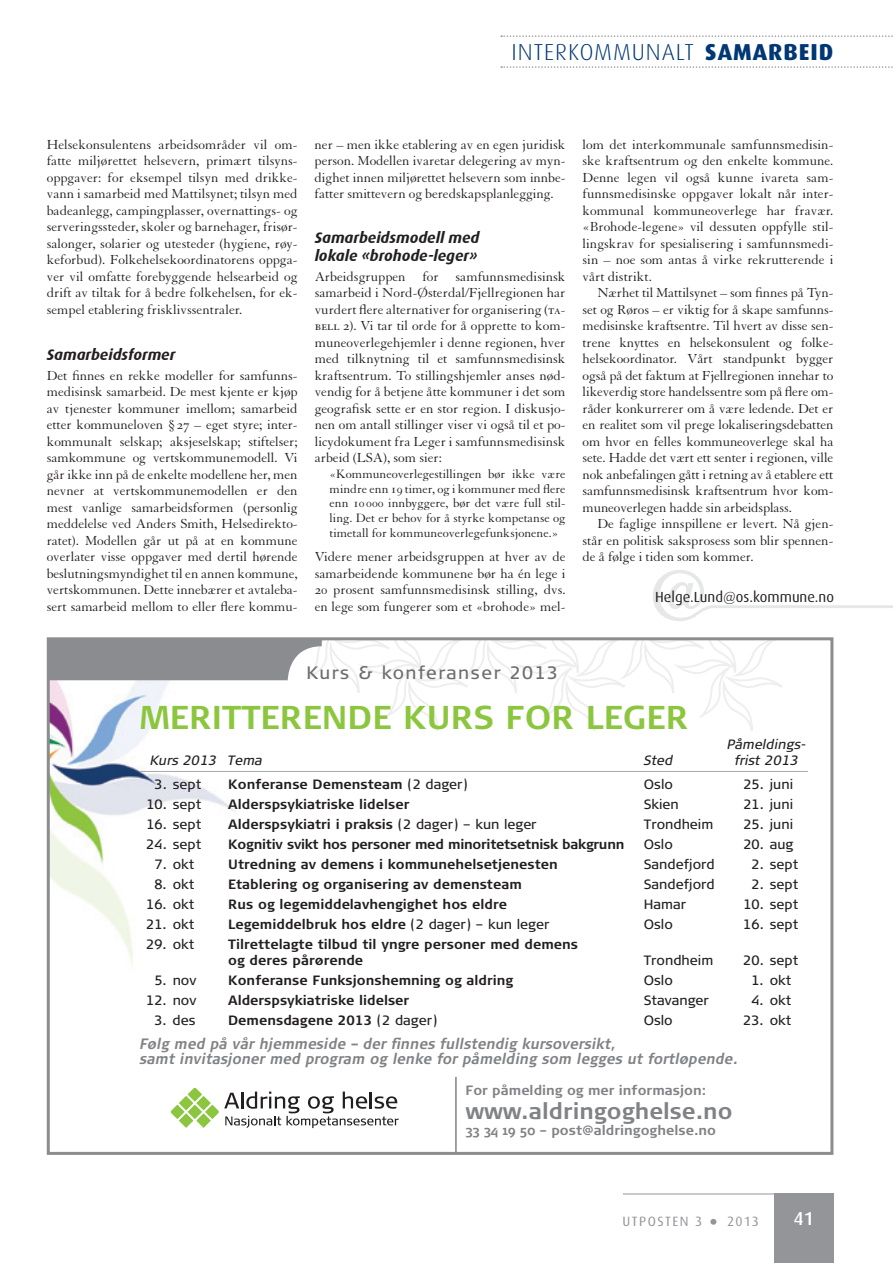
<style>
.page{position:relative;width:893px;height:1263px;background:#fff}
.page>*{position:absolute;margin:0;border:0;box-sizing:border-box;transform-origin:0 0}
.t1{font:79.05px "Granjon Bold Os F";color:#e6e7e9}
.t2{font:700 33px "Signa Normal";color:#8bc63e}
.t3{font:300 23.1px "Dax";letter-spacing:.045em;color:#013775}
.t4{font:700 22.5px "Signa Normal";color:#808285}
.t5{font:500 18.75px "Dax";color:#fff}
.t6{font:18px "Signa Column";letter-spacing:.085em;color:#6c6d70}
.t7{font:italic 700 15.3px/18px "Dax";color:#231f20}
.t8{font:italic 700 15px/15px "Signa Normal";color:#808285;scale:.95 1}
.t9{font:14.7px "Dax";color:#231f20}
.t10{font:14.25px/16.5px "Granjon";color:#231f20;text-align:justify}
.t11{font:700 13.5px/15.8px "Signa Column";color:#231f20}
.t12{font:13.5px "Signa Column";color:#231f20}
.t13{font:700 13.5px "Signa Column";letter-spacing:-.02em;color:#231f20}
.t14{font:italic 13.5px "Signa Column";color:#231f20}
.t15{font:700 13.5px "Signa Normal";color:#808285;scale:.95 1}
.t16{font:700 13.5px "Signa Normal";color:#808285}
.t17{font:13.5px "Dax";letter-spacing:.11em;color:#939598}
.t18{font:13.2px/14.5px "Granjon";color:#231f20;text-align:justify}
.s1{font-weight:800}
.s2{font-family:"Granjon SC"}
.s3{font-weight:400}
.s4{font-size:31.5px}
</style>
<div class="page">
<div style="left:774px;top:1193px;width:59px;height:70px;background:#939598"></div>
<hr style="left:623px;top:1193px;width:151px;height:1px;background:#939598">
<img style="left:51px;top:733px;width:183px;height:233px">
<svg style="left:170px;top:1088px;width:229px;height:41px"></svg>
<hr style="left:455px;top:1077px;width:2px;height:76px;background:#808285">
<hr style="left:140px;top:771px;width:668px;height:1px;background:#a8a9ad">
<svg style="left:51px;top:641px;width:731px;height:92px"></svg>
<div style="left:47px;top:637px;width:786px;height:518px;border:3px solid #8a8c8f"></div>
<svg style="left:501px;top:66px;width:392px;height:2px"></svg>
<svg style="left:501px;top:35px;width:392px;height:2px"></svg>
<svg style="left:693px;top:605px;width:200px;height:11px"></svg>
<h3 class="t3" style="left:512px;top:39px;width:323px">INTERKOMMUNALT <span class="s1">SAMARBEID</span></h3>
<p class="t10" style="left:47px;top:136px;width:252px">Helsekonsulentens arbeidsområder vil om&shy;fatte miljørettet helsevern, primært tilsyns&shy;oppgaver: for eksempel tilsyn med drikke&shy;vann i samarbeid med Mattilsynet; tilsyn med badeanlegg, campingplasser, overnattings- og serveringssteder, skoler og barnehager, frisør&shy;salonger, solarier og utesteder (hygiene, røy&shy;keforbud). Folkehelsekoordinatorens oppga&shy;ver vil omfatte forebyggende helsearbeid og drift av tiltak for å bedre folkehelsen, for ek&shy;sempel etablering frisklivssentraler.</p>
<p class="t7" style="left:47px;top:346px;width:130px">Samarbeidsformer</p>
<p class="t10" style="left:47px;top:367px;width:252px">Det finnes en rekke modeller for samfunns&shy;medisinsk samarbeid. De mest kjente er kjøp av tjenester kommuner imellom; samarbeid etter kommuneloven §<span class="s2">27</span> – eget styre; inter&shy;kommunalt selskap; aksjeselskap; stiftelser; samkommune og vertskommunemodell. Vi går ikke inn på de enkelte modellene her, men nevner at vertskommunemodellen er den mest vanlige samarbeidsformen (personlig meddelelse ved Anders Smith, Helsedirekto&shy;ratet). Modellen går ut på at en kommune overlater visse oppgaver med dertil hørende beslutningsmyndighet til en annen kommune, vertskommunen. Dette innebærer et avtaleba&shy;sert samarbeid mellom to eller flere kommu-</p>
<p class="t10" style="left:315px;top:136px;width:252px">ner – men ikke etablering av en egen juridisk person. Modellen ivaretar delegering av myn&shy;dighet innen miljørettet helsevern som innbe&shy;fatter smittevern og beredskapsplanlegging.</p>
<p class="t7" style="left:315px;top:229px;width:166px">Samarbeidsmodell med lokale «brohode-leger»</p>
<p class="t10" style="left:315px;top:268px;width:252px">Arbeidsgruppen for samfunnsmedisinsk samarbeid i Nord-Østerdal/Fjellregionen har vurdert flere alternativer for organisering <span class="s2">(ta&shy;bell 2).</span> Vi tar til orde for å opprette to kom&shy;muneoverlegehjemler i denne regionen, hver med tilknytning til et samfunnsmedisinsk kraftsentrum. To stillingshjemler anses nød&shy;vendig for å betjene åtte kommuner i det som geografisk sette er en stor region. I diskusjo&shy;nen om antall stillinger viser vi også til et po&shy;licydokument fra Leger i samfunnsmedisinsk arbeid (LSA), som sier:</p>
<p class="t18" style="left:330px;top:467px;width:238px">«Kommuneoverlegestillingen bør ikke være mindre enn <span class="s2">19</span> timer, og i kommuner med flere enn <span class="s2">10 000</span> innbyggere, bør det være full stil&shy;ling. Det er behov for å styrke kompetanse og timetall for kommuneoverlegefunksjonene.»</p>
<p class="t10" style="left:315px;top:549px;width:252px">Videre mener arbeidsgruppen at hver av de samarbeidende kommunene bør ha én lege i <span class="s2">20</span> prosent samfunnsmedisinsk stilling, dvs. en lege som fungerer som et «brohode» mel-</p>
<p class="t10" style="left:583px;top:136px;width:252px">lom det interkommunale samfunnsmedisin&shy;ske kraftsentrum og den enkelte kommune.<br>Denne legen vil også kunne ivareta sam&shy;funnsmedisinske oppgaver lokalt når inter&shy;kommunal kommuneoverlege har fravær. «Brohode-legene» vil dessuten oppfylle stil&shy;lingskrav for spesialisering i samfunnsmedi&shy;sin – noe som antas å virke rekrutterende i vårt distrikt.</p>
<p class="t10" style="left:583px;top:285px;width:252px;text-indent:15px">Nærhet til Mattilsynet – som finnes på Tyn&shy;set og Røros – er viktig for å skape samfunns&shy;medisinske kraftsentre. Til hvert av disse sen&shy;trene knyttes en helsekonsulent og folke&shy;helsekoordinator. Vårt standpunkt bygger også på det faktum at Fjellregionen innehar to likeverdig store handelssentre som på flere om&shy;råder konkurrerer om å være ledende. Det er en realitet som vil prege lokaliseringsdebatten om hvor en felles kommuneoverlege skal ha sete. Hadde det vært ett senter i regionen, ville nok anbefalingen gått i retning av å etablere ett samfunnsmedisinsk kraftsentrum hvor kom&shy;muneoverlegen hadde sin arbeidsplass.</p>
<p class="t10" style="left:583px;top:516px;width:252px;text-indent:15px">De faglige innspillene er levert. Nå gjen&shy;står en politisk saksprosess som blir spennen&shy;de å følge i tiden som kommer.</p>
<h1 class="t1" style="left:647px;top:553px;width:65px">@</h1>
<p class="t9" style="left:655px;top:589px;width:180px">Helge.Lund@os.kommune.no</p>
<p class="t6" style="left:307px;top:662px;width:253px">Kurs &amp; konferanser 2013</p>
<h2 class="t2" style="left:140px;top:699px;width:550px">MERITTERENDE KURS FOR LEGER</h2>
<p class="t14" style="left:727px;top:736px;width:81px">Påmeldings-</p>
<p class="t14" style="left:150px;top:753px;width:114px">Kurs 2013 Tema</p>
<p class="t14" style="left:644px;top:753px;width:31px">Sted</p>
<p class="t14" style="left:735px;top:753px;width:65px">frist 2013</p>
<p class="t12" style="left:155px;top:777px;width:48px">3. sept</p>
<p class="t11" style="left:228px;top:776px;width:241px">Konferanse Demensteam <span class="s3">(2 dager)</span></p>
<p class="t12" style="left:644px;top:777px;width:31px">Oslo</p>
<p class="t12" style="left:743px;top:777px;width:51px">25. juni</p>
<p class="t12" style="left:146px;top:797px;width:57px">10. sept</p>
<p class="t11" style="left:228px;top:796px;width:183px">Alderspsykiatriske lidelser</p>
<p class="t12" style="left:644px;top:797px;width:37px">Skien</p>
<p class="t12" style="left:743px;top:797px;width:51px">21. juni</p>
<p class="t12" style="left:146px;top:817px;width:57px">16. sept</p>
<p class="t11" style="left:228px;top:816px;width:310px">Alderspsykiatri i praksis <span class="s3">(2 dager) – kun leger</span></p>
<p class="t12" style="left:644px;top:817px;width:71px">Trondheim</p>
<p class="t12" style="left:743px;top:817px;width:51px">25. juni</p>
<p class="t12" style="left:146px;top:837px;width:57px">24. sept</p>
<p class="t13" style="left:228px;top:837px;width:398px">Kognitiv svikt hos personer med minoritetsetnisk bakgrunn</p>
<p class="t12" style="left:644px;top:837px;width:31px">Oslo</p>
<p class="t12" style="left:743px;top:837px;width:52px">20. aug</p>
<p class="t12" style="left:154px;top:857px;width:41px">7. okt</p>
<p class="t11" style="left:228px;top:856px;width:331px">Utredning av demens i kommunehelsetjenesten</p>
<p class="t12" style="left:644px;top:857px;width:72px">Sandefjord</p>
<p class="t12" style="left:751px;top:857px;width:48px">2. sept</p>
<p class="t12" style="left:154px;top:877px;width:41px">8. okt</p>
<p class="t11" style="left:228px;top:876px;width:295px">Etablering og organisering av demensteam</p>
<p class="t12" style="left:644px;top:877px;width:72px">Sandefjord</p>
<p class="t12" style="left:751px;top:877px;width:48px">2. sept</p>
<p class="t12" style="left:146px;top:897px;width:50px">16. okt</p>
<p class="t11" style="left:228px;top:896px;width:280px">Rus og legemiddelavhengighet hos eldre</p>
<p class="t12" style="left:644px;top:897px;width:44px">Hamar</p>
<p class="t12" style="left:743px;top:897px;width:57px">10. sept</p>
<p class="t12" style="left:146px;top:917px;width:50px">21. okt</p>
<p class="t11" style="left:228px;top:917px;width:323px">Legemiddelbruk hos eldre <span class="s3">(2 dager) – kun leger</span></p>
<p class="t12" style="left:644px;top:917px;width:31px">Oslo</p>
<p class="t12" style="left:743px;top:917px;width:57px">16. sept</p>
<p class="t12" style="left:146px;top:937px;width:50px">29. okt</p>
<p class="t11" style="left:228px;top:937px;width:351px">Tilrettelagte tilbud til yngre personer med demens og deres pårørende</p>
<p class="t12" style="left:644px;top:952px;width:71px">Trondheim</p>
<p class="t12" style="left:743px;top:952px;width:57px">20. sept</p>
<p class="t12" style="left:154px;top:972px;width:43px">5. nov</p>
<p class="t11" style="left:228px;top:972px;width:287px">Konferanse Funksjonshemning og aldring</p>
<p class="t12" style="left:644px;top:972px;width:31px">Oslo</p>
<p class="t12" style="left:751px;top:972px;width:41px">1. okt</p>
<p class="t12" style="left:146px;top:992px;width:52px">12. nov</p>
<p class="t11" style="left:228px;top:992px;width:183px">Alderspsykiatriske lidelser</p>
<p class="t12" style="left:644px;top:992px;width:67px">Stavanger</p>
<p class="t12" style="left:751px;top:992px;width:41px">4. okt</p>
<p class="t12" style="left:154px;top:1012px;width:43px">3. des</p>
<p class="t11" style="left:228px;top:1012px;width:211px">Demensdagene 2013 <span class="s3">(2 dager)</span></p>
<p class="t12" style="left:644px;top:1012px;width:31px">Oslo</p>
<p class="t12" style="left:743px;top:1012px;width:50px">23. okt</p>
<p class="t8" style="left:140px;top:1036px;width:630px">Følg med på vår hjemmeside – der finnes fullstendig kursoversikt,<br>samt invitasjoner med program og lenke for påmelding som legges ut fortløpende.</p>
<p class="t16" style="left:465px;top:1082px;width:242px">For påmelding og mer informasjon:</p>
<h3 class="t4" style="left:465px;top:1097px;width:269px">www.aldringoghelse.no</h3>
<p class="t15" style="left:465px;top:1122px;width:265px">33 34 19 50 – post@aldringoghelse.no</p>
<p class="t17" style="left:622px;top:1213px;width:81px">utposten 3</p>
<h3 class="t5" style="left:793px;top:1208px;width:22px">41</h3>
<p class="t17" style="left:709px;top:1213px;width:52px"><span class="s4">•</span> 2013</p>
</div>
